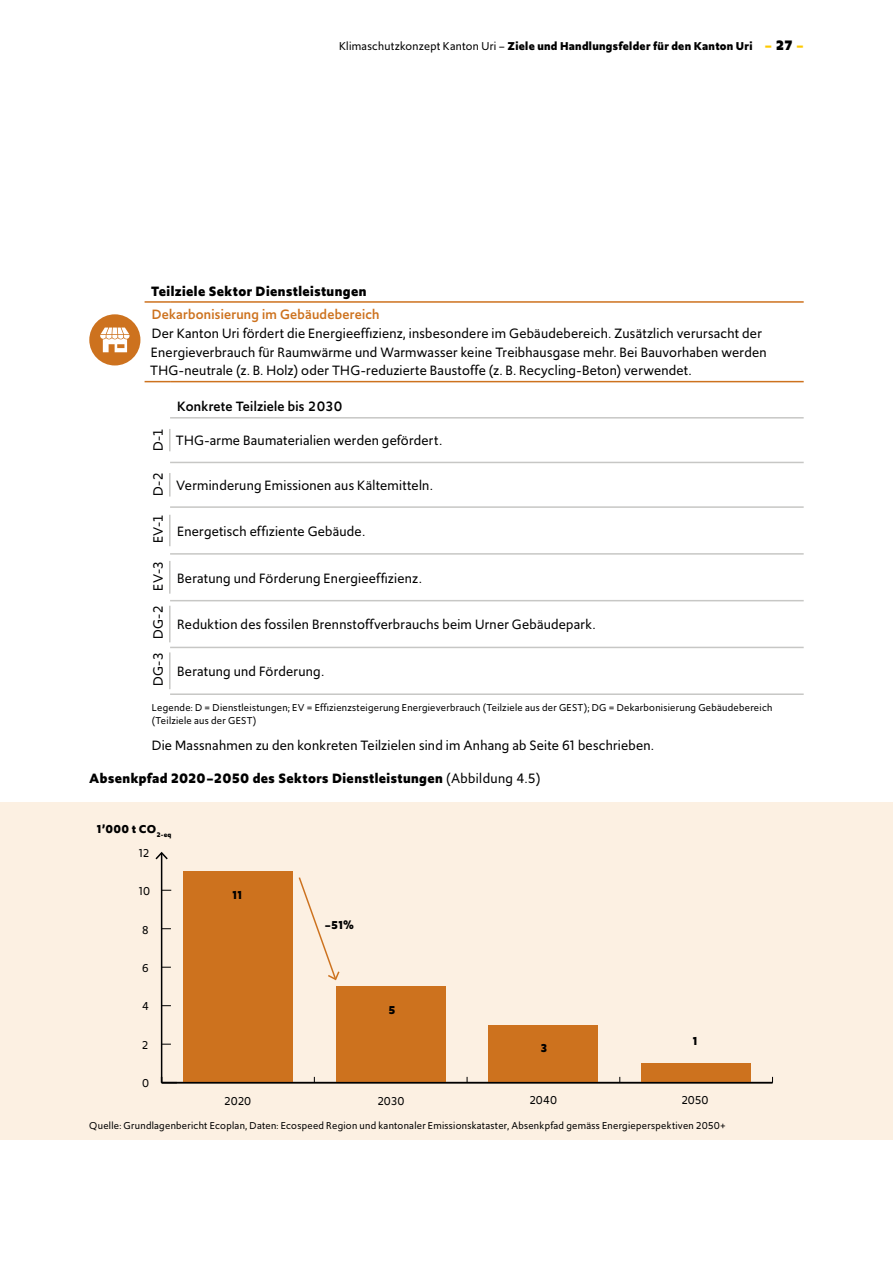
<style>
.page{position:relative;width:893px;height:1263px;background:#fff}
.page>*{position:absolute;margin:0;border:0;box-sizing:border-box;transform-origin:0 0}
.t1{font:14.25px/18.8px "Upgrade";letter-spacing:.02em;color:#000}
.t2{font:700 14.25px "Upgrade";letter-spacing:.03em;color:#000}
.t3{font:500 14.25px "Upgrade";letter-spacing:.02em;color:#cd721e}
.t4{font:500 14.25px "Upgrade";letter-spacing:.015em;color:#000}
.t5{font:700 12px "Upgrade";letter-spacing:.025em;color:#000}
.t6{font:12px "Upgrade";letter-spacing:.02em;color:#000}
.t7{font:10.5px/13.5px "Upgrade";letter-spacing:.03em;color:#000}
.s1{font-weight:400}
.s2{font-weight:900;font-size:14.25px;color:#fec900}
.s3{font-weight:900;font-size:14.25px}
</style>
<div class="page">
<hr style="left:145px;top:301px;width:25px;height:2px;background:#cd721e">
<hr style="left:170px;top:301px;width:634px;height:2px;background:#cd721e">
<svg style="left:145px;top:381px;width:25px;height:1px"></svg>
<hr style="left:170px;top:381px;width:634px;height:1px;background:#cd721e">
<hr style="left:170px;top:417px;width:634px;height:2px;background:#c7c7c5">
<hr style="left:170px;top:462px;width:634px;height:1px;background:#c7c7c5">
<hr style="left:170px;top:506px;width:634px;height:2px;background:#c7c7c5">
<hr style="left:170px;top:553px;width:634px;height:2px;background:#c7c7c5">
<hr style="left:170px;top:600px;width:634px;height:1px;background:#c7c7c5">
<hr style="left:170px;top:647px;width:634px;height:1px;background:#c7c7c5">
<hr style="left:170px;top:693px;width:634px;height:2px;background:#c7c7c5">
<div style="left:89px;top:314px;width:51px;height:51px;background:#cd721e;border-radius:50%"></div>
<svg style="left:100px;top:328px;width:29px;height:24px"></svg>
<hr style="left:169px;top:429px;width:2px;height:22px;background:#c7c7c5">
<hr style="left:169px;top:473px;width:2px;height:23px;background:#c7c7c5">
<hr style="left:169px;top:515px;width:2px;height:31px;background:#c7c7c5">
<hr style="left:169px;top:561px;width:2px;height:33px;background:#c7c7c5">
<hr style="left:169px;top:606px;width:2px;height:36px;background:#c7c7c5">
<hr style="left:169px;top:652px;width:2px;height:37px;background:#c7c7c5">
<div style="left:0;top:802px;width:893px;height:337px;background:#fcf0e2"></div>
<hr style="left:161px;top:853px;width:1px;height:230px;background:#000">
<svg style="left:155px;top:852px;width:13px;height:7px"></svg>
<svg style="left:162px;top:1077px;width:15px;height:5px"></svg>
<div style="left:183px;top:871px;width:110px;height:212px;background:#cd721e"></div>
<div style="left:336px;top:986px;width:110px;height:97px;background:#cd721e"></div>
<div style="left:488px;top:1025px;width:110px;height:58px;background:#cd721e"></div>
<div style="left:641px;top:1063px;width:110px;height:20px;background:#cd721e"></div>
<hr style="left:162px;top:1082px;width:610px;height:1px;background:#000">
<svg style="left:298px;top:877px;width:41px;height:104px"></svg>
<p class="t5" style="left:339px;top:38px;width:466px"><span class="s1">Klimaschutzkonzept Kanton Uri –</span> Ziele und Handlungsfelder für den Kanton Uri <span class="s2">–</span> <span class="s3">27</span> <span class="s2">–</span></p>
<p class="t2" style="left:151px;top:281px;width:217px">Teilziele Sektor Dienstleistungen</p>
<p class="t3" style="left:152px;top:305px;width:229px">Dekarbonisierung im Gebäudebereich</p>
<p class="t1" style="left:150px;top:324px;width:618px">Der Kanton Uri fördert die Energieeffizienz, insbesondere im Gebäudebereich. Zusätzlich verursacht der<br>Energieverbrauch für Raumwärme und Warmwasser keine Treibhausgase mehr. Bei Bauvorhaben werden<br>THG-neutrale (z. B. Holz) oder THG-reduzierte Baustoffe (z. B. Recycling-Beton) verwendet.</p>
<p class="t4" style="left:177px;top:397px;width:167px">Konkrete Teilziele bis 2030</p>
<p class="t1" style="left:149px;top:451px;width:25px;rotate:-90deg">D-1</p>
<p class="t1" style="left:176px;top:431px;width:269px">THG-arme Baumaterialien werden gefördert.</p>
<p class="t1" style="left:149px;top:496px;width:26px;rotate:-90deg">D-2</p>
<p class="t1" style="left:176px;top:476px;width:259px">Verminderung Emissionen aus Kältemitteln.</p>
<p class="t1" style="left:149px;top:543px;width:31px;rotate:-90deg">EV-1</p>
<p class="t1" style="left:177px;top:522px;width:190px">Energetisch effiziente Gebäude.</p>
<p class="t1" style="left:149px;top:590px;width:32px;rotate:-90deg">EV-3</p>
<p class="t1" style="left:177px;top:568px;width:247px">Beratung und Förderung Energieeffizienz.</p>
<p class="t1" style="left:149px;top:639px;width:36px;rotate:-90deg">DG-2</p>
<p class="t1" style="left:177px;top:615px;width:421px">Reduktion des fossilen Brennstoffverbrauchs beim Urner Gebäudepark.</p>
<p class="t1" style="left:149px;top:686px;width:36px;rotate:-90deg">DG-3</p>
<p class="t1" style="left:177px;top:662px;width:149px">Beratung und Förderung.</p>
<p class="t7" style="left:152px;top:700px;width:622px">Legende: D = Dienstleistungen; EV = Effizienzsteigerung Energieverbrauch (Teilziele aus der GEST); DG = Dekarbonisierung Gebäudebereich (Teilziele aus der GEST)</p>
<p class="t1" style="left:152px;top:735px;width:503px">Die Massnahmen zu den konkreten Teilzielen sind im Anhang ab Seite 61 beschrieben.</p>
<p class="t2" style="left:89px;top:769px;width:453px">Absenkpfad 2020–2050 des Sektors Dienstleistungen <span class="s1">(Abbildung 4.5)</span></p>
<p class="t5" style="left:97px;top:821px;width:76px">1’000 t CO<sub>2-eq</sub></p>
<p class="t6" style="left:139px;top:845px;width:12px">12</p>
<p class="t6" style="left:139px;top:883px;width:13px">10</p>
<p class="t6" style="left:142px;top:921px;width:8px">8</p>
<p class="t6" style="left:142px;top:960px;width:8px">6</p>
<p class="t6" style="left:142px;top:998px;width:8px">4</p>
<p class="t6" style="left:142px;top:1037px;width:7px">2</p>
<p class="t6" style="left:142px;top:1075px;width:9px">0</p>
<p class="t5" style="left:232px;top:887px;width:11px">11</p>
<p class="t5" style="left:325px;top:917px;width:31px">–51%</p>
<p class="t5" style="left:389px;top:1002px;width:8px">5</p>
<p class="t5" style="left:541px;top:1040px;width:8px">3</p>
<p class="t5" style="left:693px;top:1033px;width:6px">1</p>
<p class="t6" style="left:225px;top:1093px;width:28px">2020</p>
<p class="t6" style="left:378px;top:1093px;width:28px">2030</p>
<p class="t6" style="left:530px;top:1092px;width:29px">2040</p>
<p class="t6" style="left:682px;top:1092px;width:28px">2050</p>
<p class="t7" style="left:89px;top:1118px;width:638px">Quelle: Grundlagenbericht Ecoplan, Daten: Ecospeed Region und kantonaler Emissionskataster, Absenkpfad gemäss Energieperspektiven 2050+</p>
</div>
